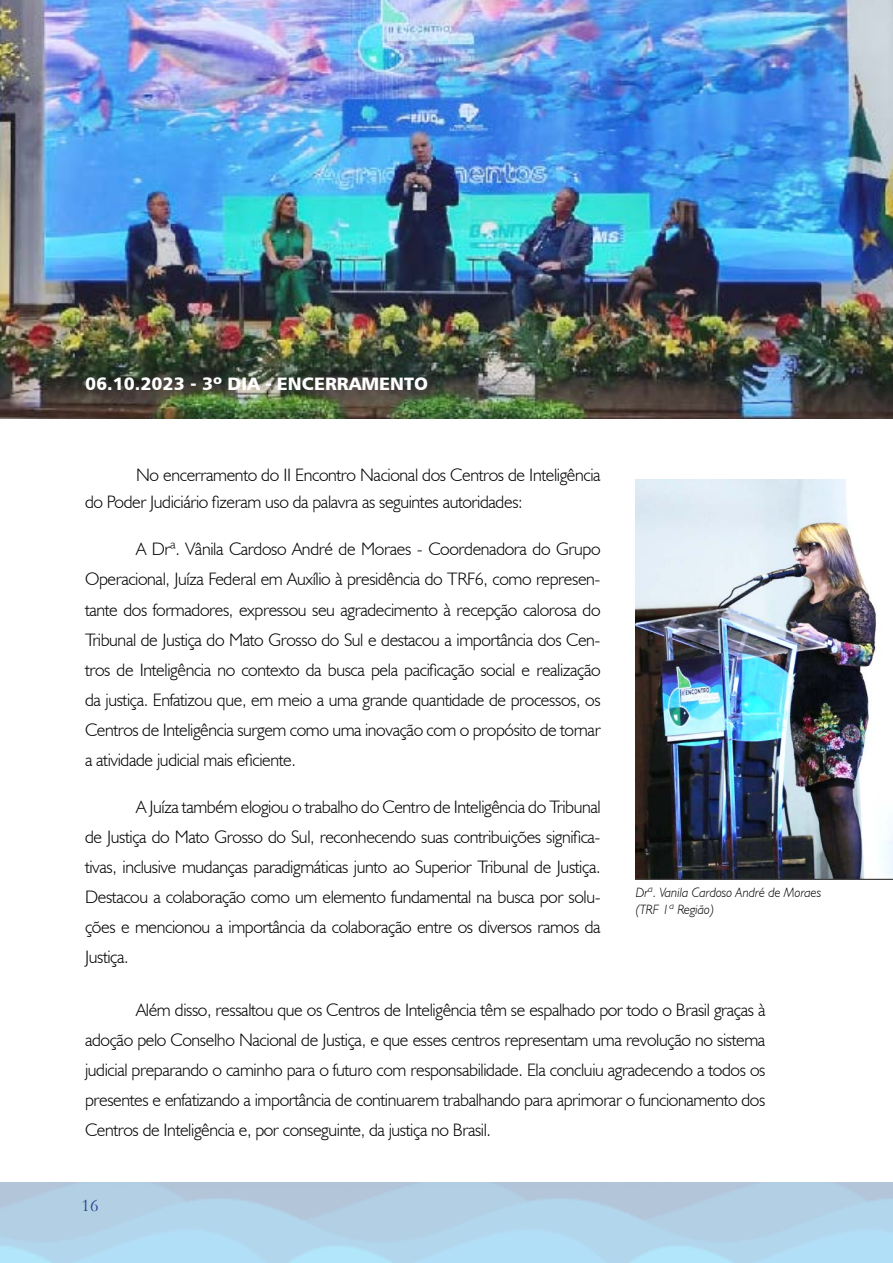
<style>
.page{position:relative;width:893px;height:1263px;background:#fff}
.page>*{position:absolute;margin:0;border:0;box-sizing:border-box;transform-origin:0 0}
.t1{font:300 18px/30px "Humanist 521 BT";letter-spacing:-.02em;color:#000;text-align:justify}
.t2{font:18px "Humanist 777 BT Black B";color:#fff}
.t3{font:18px "Garamond";color:#25408f}
.t4{font:italic 300 13.5px/16.5px "Humanist 521 BT";color:#000}
</style>
<div class="page">
<img style="left:0;top:0;width:893px;height:419px">
<img style="left:636px;top:479px;width:257px;height:400px">
<p class="t2" style="left:85px;top:372px;width:344px">06.10.2023 - 3º DIA - ENCERRAMENTO</p>
<p class="t1" style="left:85px;top:461px;width:517px;line-height:27px;text-indent:51px">No encerramento do II Encontro Nacional dos Centros de Inteligência do Poder Judiciário fizeram uso da palavra as seguintes autoridades:</p>
<p class="t1" style="left:85px;top:534px;width:517px;text-indent:51px">A Drª. Vânila Cardoso André de Moraes - Coordenadora do Grupo Operacional, Juíza Federal em Auxílio à presidência do TRF6, como represen&shy;tante dos formadores, expressou seu agradecimento à recepção calorosa do Tribunal de Justiça do Mato Grosso do Sul e destacou a importância dos Cen&shy;tros de Inteligência no contexto da busca pela pacificação social e realização da justiça. Enfatizou que, em meio a uma grande quantidade de processos, os Centros de Inteligência surgem como uma inovação com o propósito de tornar a atividade judicial mais eficiente.</p>
<p class="t1" style="left:85px;top:791px;width:517px;text-indent:51px">A Juíza também elogiou o trabalho do Centro de Inteligência do Tribunal de Justiça do Mato Grosso do Sul, reconhecendo suas contribuições significa&shy;tivas, inclusive mudanças paradigmáticas junto ao Superior Tribunal de Justiça.<br>Destacou a colaboração como um elemento fundamental na busca por solu&shy;ções e mencionou a importância da colaboração entre os diversos ramos da Justiça.</p>
<p class="t4" style="left:636px;top:884px;width:187px">Drª. Vanila Cardoso André de Moraes (TRF 1ª Região)</p>
<p class="t1" style="left:85px;top:995px;width:682px;text-indent:51px">Além disso, ressaltou que os Centros de Inteligência têm se espalhado por todo o Brasil graças à adoção pelo Conselho Nacional de Justiça, e que esses centros representam uma revolução no sistema judicial preparando o caminho para o futuro com responsabilidade. Ela concluiu agradecendo a todos os presentes e enfatizando a importância de continuarem trabalhando para aprimorar o funcionamento dos Centros de Inteligência e, por conseguinte, da justiça no Brasil.</p>
<p class="t3" style="left:82px;top:1193px;width:18px">16</p>
</div>
